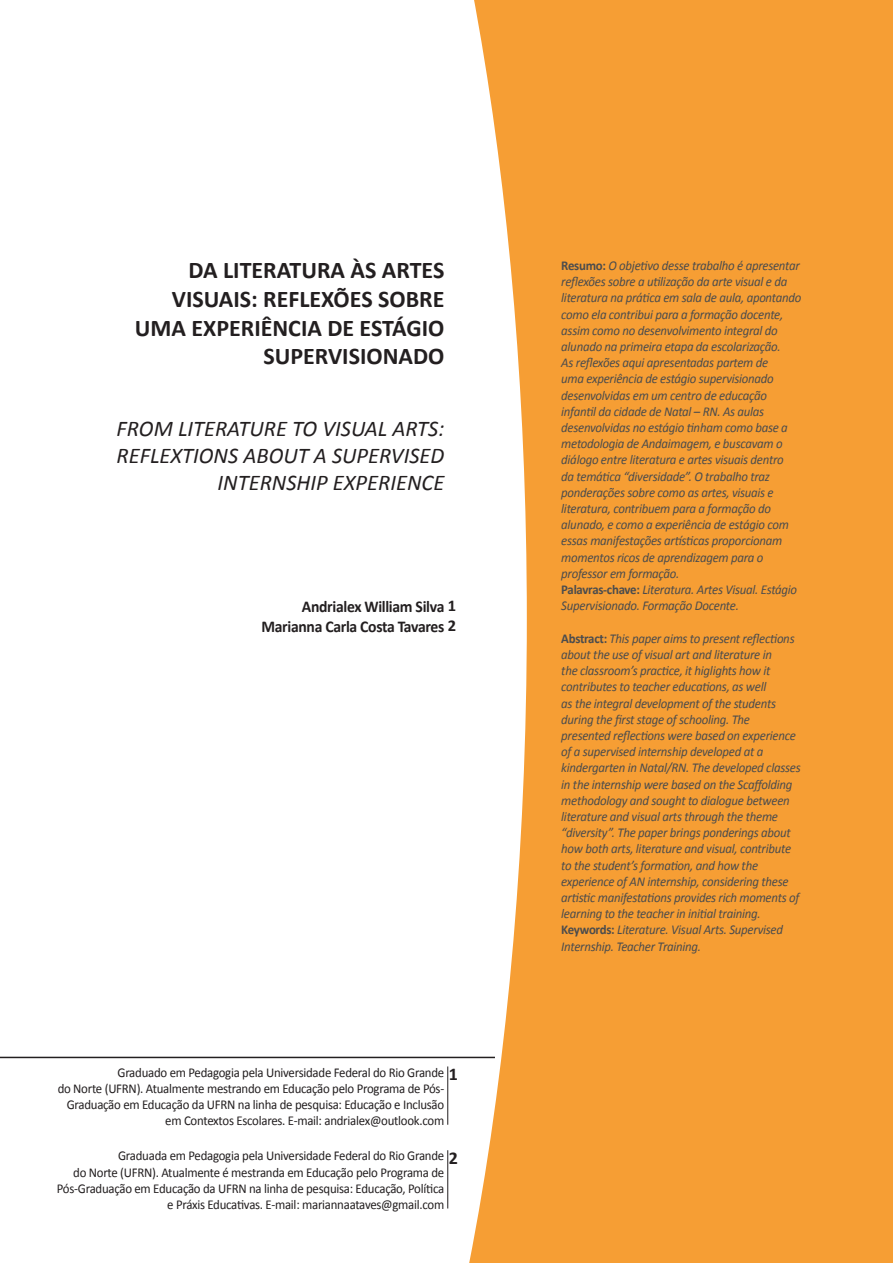
<style>
.page{position:relative;width:893px;height:1263px;background:#fff}
.page>*{position:absolute;margin:0;border:0;box-sizing:border-box;transform-origin:0 0}
.Titulo{font:700 24px/28.8px "Calibri";color:#231f20;text-align:right}
.Titulo_Ingles{font:italic 22.5px/27px "Calibri";color:#231f20;text-align:right}
.Titulo-2{font:700 18px "Calibri";color:#231f20}
.texto{font:700 16.5px "Calibri";letter-spacing:-.02em;color:#231f20;scale:.95 1}
.RESUMO{font:italic 13.5px/16.2px "Calibri";letter-spacing:-.02em;color:#4b4c4d;scale:.95 1}
.texto-2{font:13.5px/16.2px "Calibri";letter-spacing:-.02em;color:#231f20;text-align:right;scale:.95 1}
.s1{font-weight:700;font-style:normal}
</style>
<div class="page">
<svg style="left:469px;top:0;width:424px;height:1263px;background:#f6a747"></svg>
<hr style="left:0;top:1057px;width:495px;height:1px;background:#231f20">
<hr style="left:447px;top:1066px;width:1px;height:59px;background:#231f20">
<hr style="left:447px;top:1150px;width:1px;height:58px;background:#231f20">
<p class="Titulo" style="left:135px;top:256px;width:311px">DA LITERATURA ÀS ARTES<br>VISUAIS: REFLEXÕES SOBRE<br>UMA EXPERIÊNCIA DE ESTÁGIO<br>SUPERVISIONADO</p>
<p class="Titulo_Ingles" style="left:117px;top:415px;width:329px">FROM LITERATURE TO VISUAL ARTS:<br>REFLEXTIONS ABOUT A SUPERVISED<br>INTERNSHIP EXPERIENCE</p>
<p class="texto" style="left:302px;top:596px;width:164px">Andrialex William Silva 1</p>
<p class="texto" style="left:261px;top:616px;width:206px">Marianna Carla Costa Tavares 2</p>
<p class="texto-2" style="left:58px;top:1064px;width:408px">Graduado em Pedagogia pela Universidade Federal do Rio Grande<br>do Norte (UFRN). Atualmente mestrando em Educação pelo Programa de Pós-Graduação em Educação da UFRN na linha de pesquisa: Educação e Inclusão em Contextos Escolares. E-mail: andrialex@outlook.com</p>
<p class="texto-2" style="left:57px;top:1148px;width:409px">Graduada em Pedagogia pela Universidade Federal do Rio Grande<br>do Norte (UFRN). Atualmente é mestranda em Educação pelo Programa de Pós-Graduação em Educação da UFRN na linha de pesquisa: Educação, Política e Práxis Educativas. E-mail: mariannaataves@gmail.com</p>
<p class="Titulo-2" style="left:449px;top:1062px;width:11px">1</p>
<p class="Titulo-2" style="left:449px;top:1146px;width:11px">2</p>
<p class="RESUMO" style="left:561px;top:257px;width:254px"><span class="s1">Resumo:</span> O objetivo desse trabalho é apresentar reflexões sobre a utilização da arte visual e da literatura na prática em sala de aula, apontando como ela contribui para a formação docente, assim como no desenvolvimento integral do alunado na primeira etapa da escolarização.<br>As reflexões aqui apresentadas partem de<br>uma experiência de estágio supervisionado desenvolvidas em um centro de educação infantil da cidade de Natal – RN. As aulas desenvolvidas no estágio tinham como base a metodologia de Andaimagem, e buscavam o diálogo entre literatura e artes visuais dentro<br>da temática “diversidade”. O trabalho traz ponderações sobre como as artes, visuais e literatura, contribuem para a formação do alunado, e como a experiência de estágio com essas manifestações artísticas proporcionam momentos ricos de aprendizagem para o professor em formação.</p>
<p class="RESUMO" style="left:561px;top:581px;width:250px"><span class="s1">Palavras-chave:</span> Literatura. Artes Visual. Estágio<br>Supervisionado. Formação Docente.</p>
<p class="RESUMO" style="left:561px;top:630px;width:253px"><span class="s1">Abstract:</span> This paper aims to present reflections about the use of visual art and literature in<br>the classroom’s practice, it higlights how it contributes to teacher educations, as well<br>as the integral development of the students during the first stage of schooling. The presented reflections were based on experience of a supervised internship developed at a kindergarten in Natal/RN. The developed classes in the internship were based on the Scaffolding methodology and sought to dialogue between literature and visual arts through the theme “diversity”. The paper brings ponderings about how both arts, literature and visual, contribute to the student’s formation, and how the experience of AN internship, considering these artistic manifestations provides rich moments of learning to the teacher in initial training.</p>
<p class="RESUMO" style="left:561px;top:921px;width:235px"><span class="s1">Keywords:</span> Literature. Visual Arts. Supervised<br>Internship. Teacher Training.</p>
</div>
